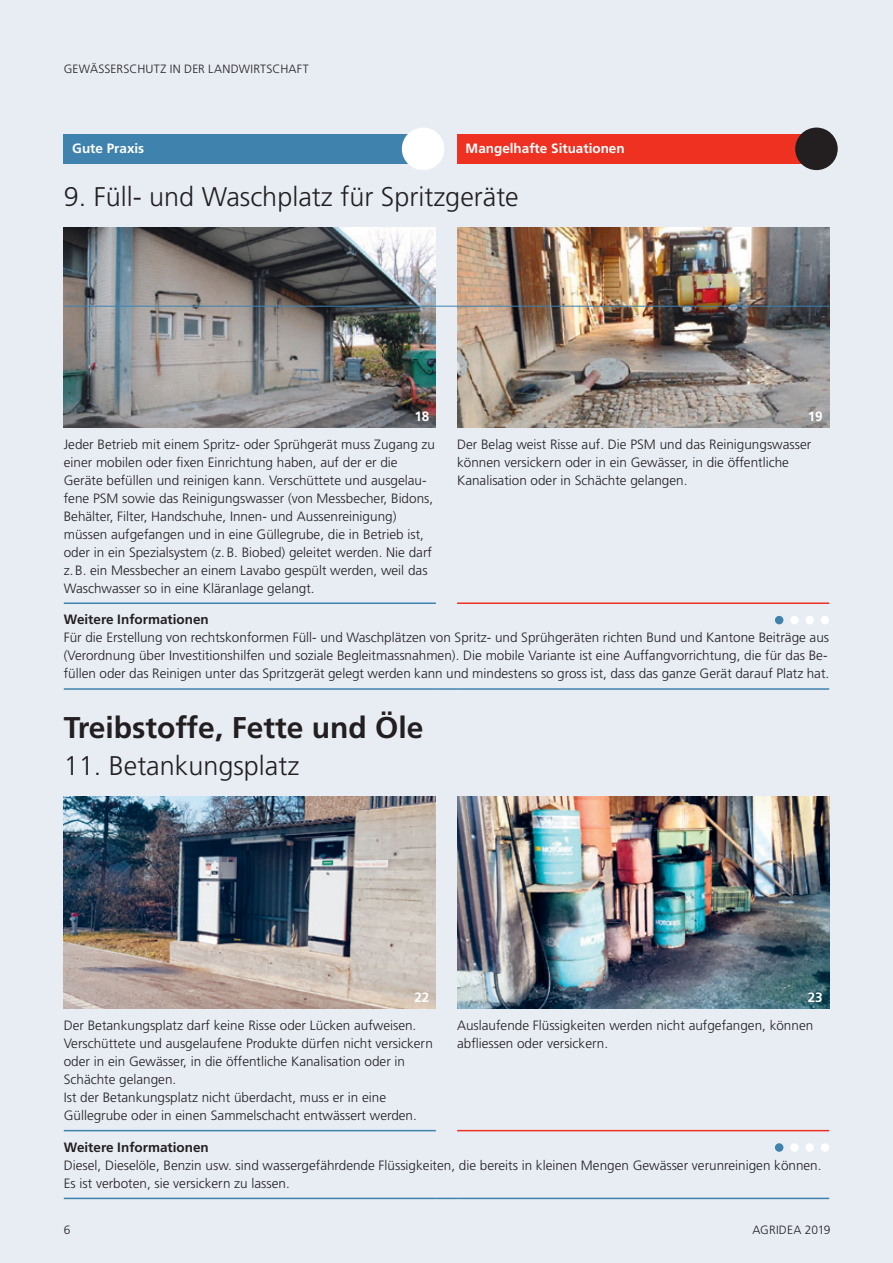
<style>
.page{position:relative;width:893px;height:1263px;background:#e8edf4}
.page>*{position:absolute;margin:0;border:0;box-sizing:border-box;transform-origin:0 0}
.Untertitel_fett{font:700 30px "Frutiger";color:#231f20}
.Untertitel_light{font:300 27px "Frutiger";color:#231f20}
._03_9_Pt_Grundtext{font:300 13.5px/18px "Frutiger";color:#231f20}
.gs_Titel{font:700 13.5px "Frutiger";color:#231f20}
.gs_Titel_nach_6{font:700 13.5px "Frutiger";color:#fff}
.C_Fliesstext{font:700 13.5px "Frutiger";color:#fff}
.t1{font:300 12px "Frutiger";letter-spacing:.015em;color:#231f20}
</style>
<div class="page">
<div style="left:64px;top:134px;width:372px;height:30px;background:#3f82ae"></div>
<div style="left:402px;top:128px;width:42px;height:42px;background:#fff;border-radius:50%"></div>
<img style="left:64px;top:227px;width:372px;height:200px">
<hr style="left:64px;top:602px;width:372px;height:2px;background:#3f82ae">
<hr style="left:457px;top:602px;width:372px;height:2px;background:#ef3122">
<hr style="left:64px;top:688px;width:372px;height:2px;background:#3f82ae">
<hr style="left:436px;top:688px;width:21px;height:2px;background:#3f82ae">
<hr style="left:457px;top:688px;width:372px;height:2px;background:#3f82ae">
<div style="left:775px;top:616px;width:8px;height:8px;background:#3f82ae;border-radius:50%"></div>
<div style="left:790px;top:616px;width:9px;height:8px;background:#fff;border-radius:50%"></div>
<div style="left:805px;top:616px;width:9px;height:8px;background:#fff;border-radius:50%"></div>
<div style="left:821px;top:616px;width:8px;height:8px;background:#fff;border-radius:50%"></div>
<div style="left:457px;top:134px;width:372px;height:30px;background:#ef3122"></div>
<div style="left:795px;top:128px;width:43px;height:42px;background:#231f20;border-radius:50%"></div>
<img style="left:457px;top:227px;width:372px;height:200px">
<hr style="left:64px;top:306px;width:765px;height:1px;background:#3f82ae">
<img style="left:64px;top:796px;width:372px;height:213px">
<hr style="left:64px;top:1130px;width:372px;height:1px;background:#3f82ae">
<hr style="left:457px;top:1130px;width:372px;height:1px;background:#ef3122">
<hr style="left:64px;top:1198px;width:372px;height:1px;background:#3f82ae">
<svg style="left:436px;top:1198px;width:21px;height:1px"></svg>
<hr style="left:457px;top:1198px;width:372px;height:1px;background:#3f82ae">
<div style="left:775px;top:1143px;width:8px;height:9px;background:#3f82ae;border-radius:50%"></div>
<div style="left:790px;top:1143px;width:9px;height:9px;background:#fff;border-radius:50%"></div>
<div style="left:805px;top:1143px;width:9px;height:9px;background:#fff;border-radius:50%"></div>
<div style="left:821px;top:1143px;width:8px;height:9px;background:#fff;border-radius:50%"></div>
<img style="left:457px;top:796px;width:372px;height:213px">
<p class="t1" style="left:64px;top:62px;width:247px">GEWÄSSERSCHUTZ IN DER LANDWIRTSCHAFT</p>
<p class="gs_Titel_nach_6" style="left:72px;top:140px;width:74px">Gute Praxis</p>
<p class="gs_Titel_nach_6" style="left:466px;top:140px;width:161px">Mangelhafte Situationen</p>
<p class="Untertitel_light" style="left:64px;top:182px;width:457px">9. Füll- und Waschplatz für Spritzgeräte</p>
<p class="C_Fliesstext" style="left:414px;top:408px;width:17px">18</p>
<p class="_03_9_Pt_Grundtext" style="left:64px;top:435px;width:373px">Jeder Betrieb mit einem Spritz- oder Sprühgerät muss Zugang zu einer mobilen oder fixen Einrichtung haben, auf der er die Geräte befüllen und reinigen kann. Verschüttete und ausgelau&shy;fene PSM sowie das Reinigungswasser (von Messbecher, Bidons, Behälter, Filter, Handschuhe, Innen- und Aussenreinigung) müssen aufgefangen und in eine Güllegrube, die in Betrieb ist, oder in ein Spezialsystem (z.B. Biobed) geleitet werden. Nie darf z.B. ein Messbecher an einem Lavabo gespült werden, weil das Waschwasser so in eine Kläranlage gelangt.</p>
<p class="_03_9_Pt_Grundtext" style="left:457px;top:435px;width:356px">Der Belag weist Risse auf. Die PSM und das Reinigungswasser können versickern oder in ein Gewässer, in die öffentliche<br>Kanalisation oder in Schächte gelangen.</p>
<p class="gs_Titel" style="left:64px;top:612px;width:147px">Weitere Informationen</p>
<p class="_03_9_Pt_Grundtext" style="left:64px;top:629px;width:767px">Für die Erstellung von rechtskonformen Füll- und Waschplätzen von Spritz- und Sprühgeräten richten Bund und Kantone Beiträge aus</p>
<p class="_03_9_Pt_Grundtext" style="left:64px;top:647px;width:765px">(Verordnung über Investitionshilfen und soziale Begleitmassnahmen). Die mobile Variante ist eine Auffangvorrichtung, die für das Be-</p>
<p class="_03_9_Pt_Grundtext" style="left:64px;top:665px;width:767px">füllen oder das Reinigen unter das Spritzgerät gelegt werden kann und mindestens so gross ist, dass das ganze Gerät darauf Platz hat.</p>
<p class="C_Fliesstext" style="left:808px;top:408px;width:17px">19</p>
<p class="Untertitel_fett" style="left:64px;top:710px;width:361px">Treibstoffe, Fette und Öle</p>
<p class="Untertitel_light" style="left:64px;top:751px;width:237px">11. Betankungsplatz</p>
<p class="C_Fliesstext" style="left:414px;top:990px;width:17px">22</p>
<p class="_03_9_Pt_Grundtext" style="left:64px;top:1016px;width:371px">Der Betankungsplatz darf keine Risse oder Lücken aufweisen.<br>Verschüttete und ausgelaufene Produkte dürfen nicht versickern oder in ein Gewässer, in die öffentliche Kanalisation oder in Schächte gelangen.</p>
<p class="_03_9_Pt_Grundtext" style="left:64px;top:1088px;width:355px">Ist der Betankungsplatz nicht überdacht, muss er in eine<br>Güllegrube oder in einen Sammelschacht entwässert werden.</p>
<p class="C_Fliesstext" style="left:808px;top:990px;width:17px">23</p>
<p class="_03_9_Pt_Grundtext" style="left:457px;top:1016px;width:358px">Auslaufende Flüssigkeiten werden nicht aufgefangen, können abfliessen oder versickern.</p>
<p class="gs_Titel" style="left:64px;top:1139px;width:147px">Weitere Informationen</p>
<p class="_03_9_Pt_Grundtext" style="left:64px;top:1156px;width:759px">Diesel, Dieselöle, Benzin usw. sind wassergefährdende Flüssigkeiten, die bereits in kleinen Mengen Gewässer verunreinigen können.<br>Es ist verboten, sie versickern zu lassen.</p>
<p class="t1" style="left:64px;top:1223px;width:8px">6</p>
<p class="t1" style="left:752px;top:1223px;width:80px">AGRIDEA 2019</p>
</div>
